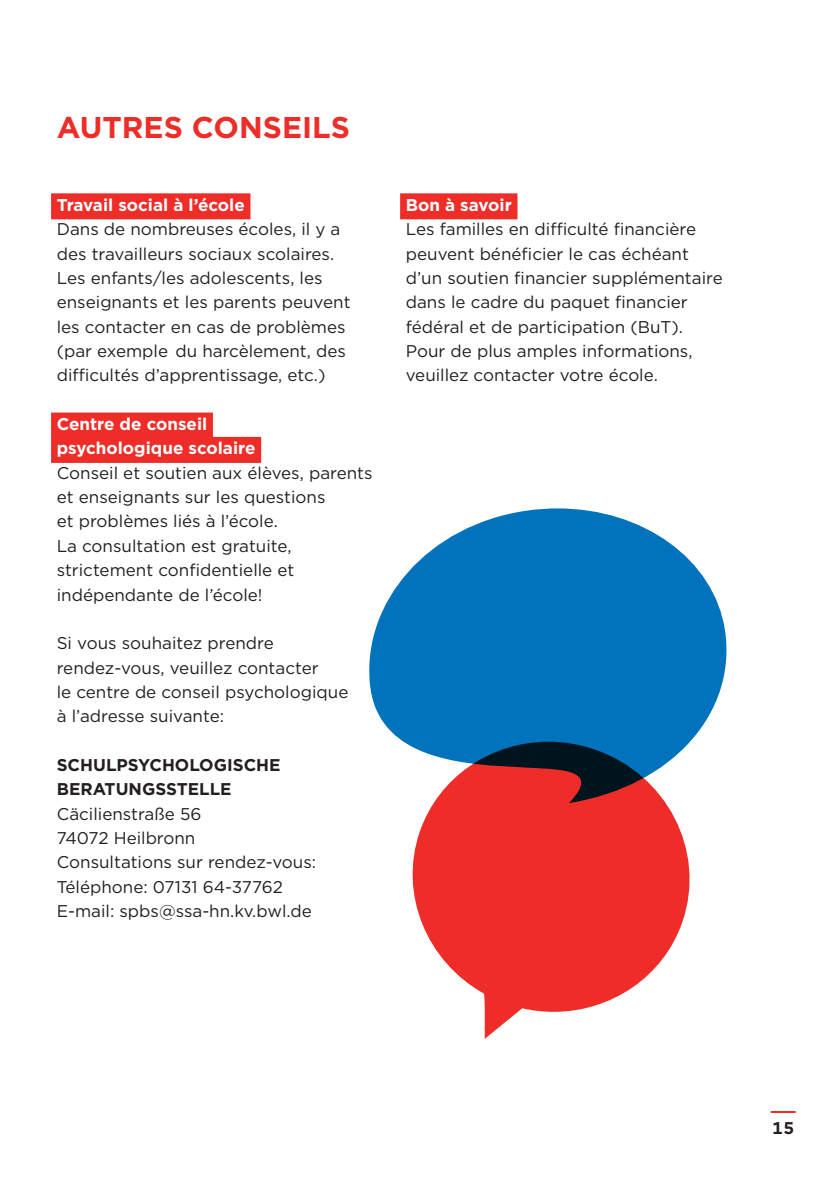
<style>
.page{position:relative;width:840px;height:1191px;background:#fff}
.page>*{position:absolute;margin:0;border:0;box-sizing:border-box;transform-origin:0 0}
.t1{font:700 30px "Gotham";color:#ee2d28}
.t2{font:17px/24.4px "Gotham";color:#231f20}
.t3{font:700 17px/24.4px "Gotham";color:#fff}
.t4{font:700 17px/24.4px "Gotham";color:#231f20}
</style>
<div class="page">
<div style="left:51px;top:193px;width:199px;height:26px;background:#ee2d28"></div>
<div style="left:51px;top:412px;width:162px;height:26px;background:#ee2d28"></div>
<div style="left:51px;top:437px;width:210px;height:26px;background:#ee2d28"></div>
<div style="left:400px;top:193px;width:117px;height:26px;background:#ee2d28"></div>
<hr style="left:770px;top:1111px;width:25px;height:2px;background:#ee2d28">
<svg style="left:412px;top:805px;width:278px;height:234px;fill:#ee2d28"></svg>
<svg style="left:369px;top:508px;width:358px;height:297px;fill:#0073bc"></svg>
<h1 class="t1" style="left:57px;top:107px;width:294px">AUTRES CONSEILS</h1>
<p class="t3" style="left:57px;top:192px;width:189px">Travail social à l’école</p>
<p class="t2" style="left:57px;top:217px;width:295px">Dans de nombreuses écoles, il y a des travailleurs sociaux scolaires.<br>Les enfants/les adolescents, les enseignants et les parents peuvent les contacter en cas de problèmes (par exemple du harcèlement, des difficultés d’apprentissage, etc.)</p>
<p class="t3" style="left:57px;top:412px;width:200px">Centre de conseil psychologique scolaire</p>
<p class="t2" style="left:57px;top:460px;width:317px">Conseil et soutien aux élèves, parents et enseignants sur les questions<br>et problèmes liés à l’école.<br>La consultation est gratuite, strictement confidentielle et indépendante de l’école!</p>
<p class="t2" style="left:57px;top:630px;width:293px">Si vous souhaitez prendre rendez-vous, veuillez contacter<br>le centre de conseil psychologique à l’adresse suivante:</p>
<p class="t4" style="left:57px;top:752px;width:225px">SCHULPSYCHOLOGISCHE<br>BERATUNGSSTELLE</p>
<p class="t2" style="left:57px;top:801px;width:261px">Cäcilienstraße 56<br>74072 Heilbronn<br>Consultations sur rendez-vous:<br>Téléphone: 07131 64-37762<br>E-mail: spbs@ssa-hn.kv.bwl.de</p>
<p class="t3" style="left:405px;top:192px;width:107px">Bon à savoir</p>
<p class="t2" style="left:405px;top:217px;width:318px">Les familles en difficulté financière peuvent bénéficier le cas échéant d’un soutien financier supplémentaire dans le cadre du paquet financier fédéral et de participation (BuT).<br>Pour de plus amples informations, veuillez contacter votre école.</p>
<p class="t4" style="left:772px;top:1115px;width:23px">15</p>
</div>
